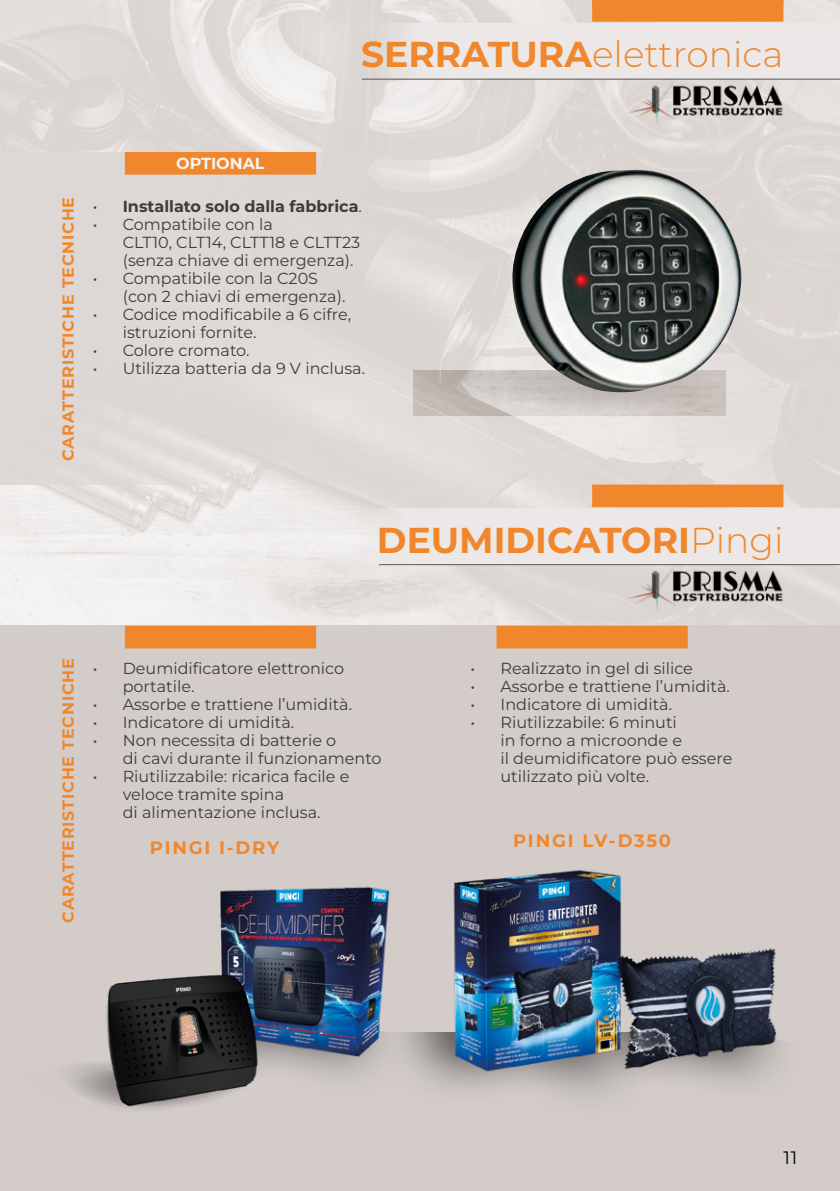
<style>
.page{position:relative;width:840px;height:1191px;background:#fff}
.page>*{position:absolute;margin:0;border:0;box-sizing:border-box;transform-origin:0 0}
.t1{font:300 36px "Montserrat";color:#f1872d}
.t2{font:700 36px "Montserrat";color:#f1872d}
.t3{font:700 18px "Montserrat";letter-spacing:.1em;color:#f1872d}
.t4{font:18px "Montserrat";color:#000}
.t5{font:16px/18px "Montserrat";color:#3c3c3b}
.t6{font:700 16px "Montserrat";letter-spacing:.05em;color:#f1872d}
.t7{font:700 16px "Montserrat";color:#3c3c3b}
.t8{font:700 16px "Montserrat";color:#f5f4f3}
.s1{font-weight:700}
.s2{font-weight:400}
.s3{font-weight:300}
</style>
<div class="page">
<img style="left:0;top:0;width:839px;height:626px">
<div style="left:0;top:152px;width:429px;height:332px;background:#ddd7d5"></div>
<div style="left:0;top:626px;width:839px;height:565px;background:#d3ccc9"></div>
<svg style="left:413px;top:370px;width:311px;height:45px;background:#c9c2bd"></svg>
<div style="left:382px;top:1032px;width:263px;height:86px;background:linear-gradient(to bottom,#9a9593,#ded7d3)"></div>
<div style="left:555px;top:1032px;width:246px;height:68px;background:#d1cac7"></div>
<svg style="left:68px;top:1067px;width:9px;height:23px"></svg>
<svg style="left:249px;top:23px;width:590px;height:56px;background:#e8e5e4"></svg>
<div style="left:206px;top:508px;width:633px;height:56px;background:#ebe8e7"></div>
<img style="left:621px;top:72px;width:170px;height:56px">
<img style="left:621px;top:557px;width:170px;height:56px">
<div style="left:591px;top:0;width:192px;height:22px;background:#f1872d"></div>
<div style="left:591px;top:484px;width:192px;height:23px;background:#f1872d"></div>
<hr style="left:361px;top:79px;width:478px;height:1px;background:#575756">
<hr style="left:378px;top:564px;width:461px;height:1px;background:#575756">
<div style="left:125px;top:626px;width:191px;height:22px;background:#f1872d"></div>
<div style="left:125px;top:152px;width:191px;height:23px;background:#f1872d"></div>
<div style="left:496px;top:626px;width:191px;height:22px;background:#f1872d"></div>
<img style="left:77px;top:886px;width:343px;height:224px">
<img style="left:440px;top:869px;width:339px;height:218px">
<img style="left:511px;top:170px;width:230px;height:224px">
<h1 class="t1" style="left:361px;top:30px;width:423px"><span class="s1">SERRATURA</span>elettronica</h1>
<p class="t6" style="left:57px;top:461px;width:266px;rotate:-90deg">CARATTERISTICHE TECNICHE</p>
<p class="t8" style="left:176px;top:153px;width:90px">OPTIONAL</p>
<p class="t7" style="left:93px;top:196px;width:270px"><span class="s2">•</span> Installato solo dalla fabbrica<span class="s2">.</span></p>
<p class="t5" style="left:123px;top:215px;width:239px;text-indent:-30px">• Compatibile con la<br>CLT10, CLT14, CLTT18 e CLTT23 (senza chiave di emergenza).</p>
<p class="t5" style="left:123px;top:269px;width:224px;text-indent:-30px">• Compatibile con la C20S (con 2 chiavi di emergenza).</p>
<p class="t5" style="left:123px;top:305px;width:230px;text-indent:-30px">• Codice modificabile a 6 cifre, istruzioni fornite.</p>
<p class="t5" style="left:93px;top:341px;width:158px">• Colore cromato.</p>
<p class="t5" style="left:93px;top:359px;width:274px">• Utilizza batteria da 9 V inclusa.</p>
<h1 class="t2" style="left:377px;top:516px;width:408px">DEUMIDICATORI<span class="s3">Pingi</span></h1>
<p class="t6" style="left:57px;top:922px;width:266px;rotate:-90deg">CARATTERISTICHE TECNICHE</p>
<p class="t5" style="left:123px;top:658px;width:223px;text-indent:-30px">• Deumidificatore elettronico portatile.</p>
<p class="t5" style="left:93px;top:694px;width:261px">• Assorbe e trattiene l’umidità.</p>
<p class="t5" style="left:93px;top:712px;width:203px">• Indicatore di umidità.</p>
<p class="t5" style="left:123px;top:730px;width:260px;text-indent:-30px">• Non necessita di batterie o<br>di cavi durante il funzionamento</p>
<p class="t5" style="left:123px;top:766px;width:228px;text-indent:-30px">• Riutilizzabile: ricarica facile e veloce tramite spina<br>di alimentazione inclusa.</p>
<p class="t3" style="left:150px;top:835px;width:131px">PINGI I-DRY</p>
<p class="t5" style="left:470px;top:658px;width:224px">• Realizzato in gel di silice</p>
<p class="t5" style="left:470px;top:676px;width:261px">• Assorbe e trattiene l’umidità.</p>
<p class="t5" style="left:470px;top:694px;width:203px">• Indicatore di umidità.</p>
<p class="t5" style="left:500px;top:712px;width:233px;text-indent:-30px">• Riutilizzabile: 6 minuti<br>in forno a microonde e<br>il deumidificatore può essere utilizzato più volte.</p>
<p class="t3" style="left:513px;top:829px;width:159px">PINGI LV-D350</p>
<p class="t4" style="left:783px;top:1146px;width:15px">11</p>
</div>
